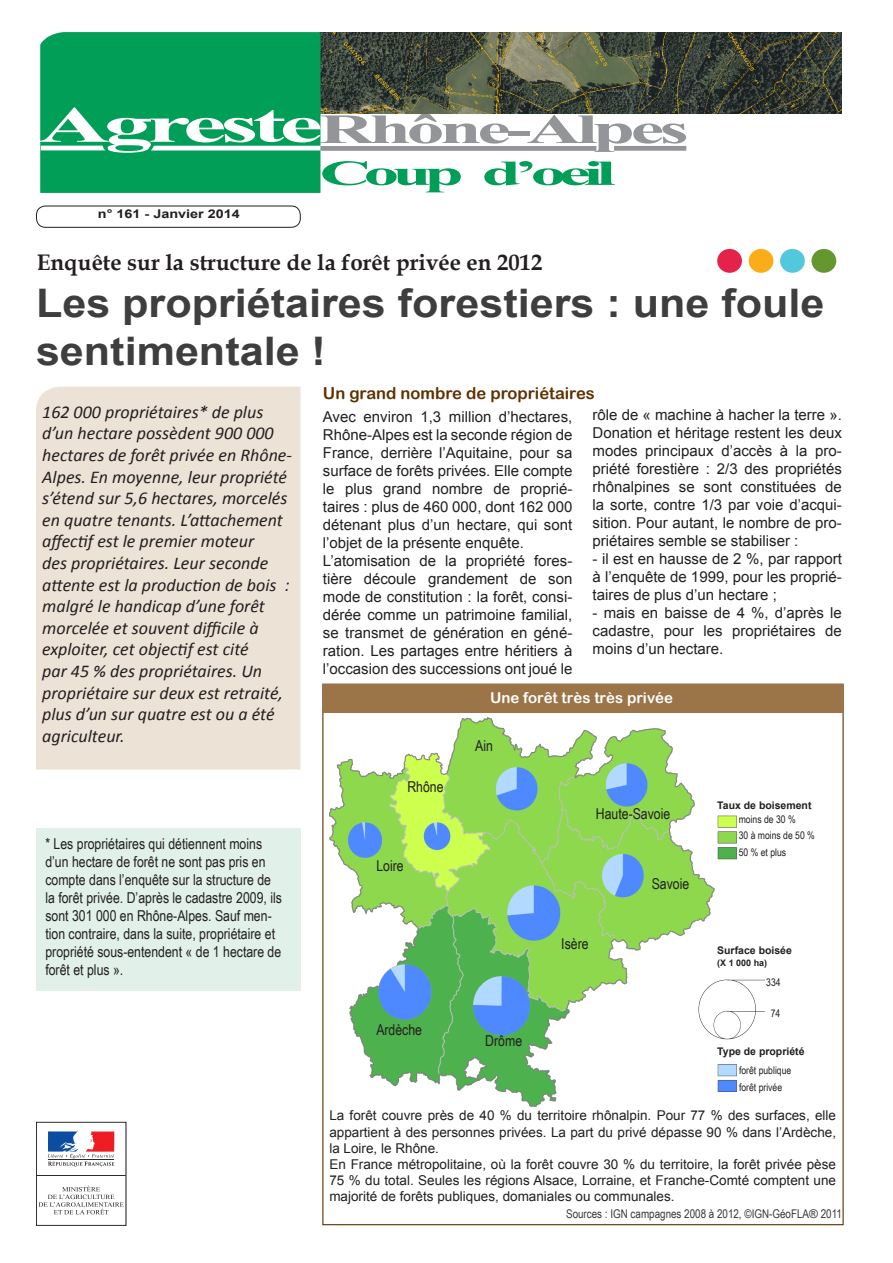
<style>
.page{position:relative;width:893px;height:1263px;background:#fff}
.page>*{position:absolute;margin:0;border:0;box-sizing:border-box;transform-origin:0 0}
.t1{font:700 39.3px "Arial";color:#3e3e3f;scale:1.1 1}
.t2{font:700 22.5px "Book Antiqua";color:#231f20}
.t3{font:italic 18px/21.6px "Calibri";color:#231f20}
.t4{font:16.5px "Arial Rounded MT Bold";color:#5e3100}
.t5{font:15px/18px "Arial";color:#231f20;text-align:justify}
.t6{font:15px/18px "Arial Narrow";color:#231f20}
.t7{font:15px "Arial Rounded MT Bold";color:#fff}
.t8{font:13.5px/16.2px "Arial";color:#231f20;text-align:justify}
.t9{font:12px "Arial Narrow";color:#383839}
.t10{font:700 12px "Arial";color:#231f20;scale:1.2 1}
.t11{font:10.5px "Arial Narrow";color:#231f20}
.t12{font:700 10.5px "Arial";color:#231f20}
.t13{font:700 9px "Arial";color:#231f20}
.s1{font-family:"Arial"}
</style>
<div class="page">
<img style="left:320px;top:32px;width:522px;height:81px">
<div style="left:322px;top:684px;width:522px;height:541px;background:#fff;border:1px solid #5e3100"></div>
<img style="left:330px;top:717px;width:435px;height:389px">
<div style="left:36px;top:206px;width:264px;height:21px;border:1px solid #231f20;border-radius:9px"></div>
<div style="left:717px;top:249px;width:25px;height:24px;background:#e5234a;border-radius:50%"></div>
<div style="left:749px;top:249px;width:24px;height:24px;background:#faad19;border-radius:50%"></div>
<div style="left:780px;top:249px;width:25px;height:24px;background:#53c7db;border-radius:50%"></div>
<div style="left:811px;top:249px;width:25px;height:24px;background:#64982f;border-radius:50%"></div>
<div style="left:36px;top:387px;width:264px;height:382px;background:#ece2d5"></div>
<div style="left:37px;top:828px;width:264px;height:162px;background:#e1f0e8"></div>
<div style="left:36px;top:1122px;width:90px;height:104px;border:1px solid #231f20"></div>
<svg style="left:48px;top:1131px;width:66px;height:35px"></svg>
<hr style="left:36px;top:1175px;width:90px;height:1px;background:#231f20">
<svg style="left:38px;top:1186px;width:86px;height:28px"></svg>
<div style="left:323px;top:684px;width:521px;height:29px;background:#9b7447"></div>
<div style="left:41px;top:32px;width:279px;height:161px;background:#009e57;border:1px solid #009e57"></div>
<svg style="left:40px;top:107px;width:646px;height:85px"></svg>
<div style="left:320px;top:146px;width:276px;height:5px;background:#939598"></div>
<p class="t10" style="left:98px;top:206px;width:120px">n° 161 - Janvier 2014</p>
<p class="t2" style="left:37px;top:247px;width:507px">Enquête sur la structure de la forêt privée en 2012</p>
<p class="t1" style="left:36px;top:277px;width:718px">Les propriétaires forestiers : une foule</p>
<p class="t1" style="left:36px;top:325px;width:265px">sentimentale !</p>
<p class="t3" style="left:42px;top:400px;width:251px">162 000 propriétaires* de plus d’un hectare possèdent 900 000 hectares de forêt privée en Rhône-<br>Alpes. En moyenne, leur propriété s’étend sur 5,6 hectares, morcelés en quatre tenants. L’attachement affectif est le premier moteur<br>des propriétaires. Leur seconde attente est la production de bois : malgré le handicap d’une forêt morcelée et souvent difficile à exploiter, cet objectif est cité<br>par 45 % des propriétaires. Un propriétaire sur deux est retraité, plus d’un sur quatre est ou a été agriculteur.</p>
<p class="t6" style="left:45px;top:834px;width:238px">* Les propriétaires qui détiennent moins d’un hectare de forêt ne sont pas pris en compte dans l’enquête sur la structure de la forêt privée. D’après le cadastre 2009, ils sont 301 000 en Rhône-Alpes. Sauf men&shy;tion contraire, dans la suite, propriétaire et propriété sous-entendent « de 1 hectare de forêt et plus ».</p>
<p class="t4" style="left:323px;top:383px;width:273px">Un grand nombre de propriétaires</p>
<p class="t5" style="left:323px;top:408px;width:251px">Avec environ 1,3 million d’hectares, Rhône-Alpes est la seconde région de France, derrière l’Aquitaine, pour sa surface de forêts privées. Elle compte le plus grand nombre de proprié&shy;taires : plus de 460 000, dont 162 000 détenant plus d’un hectare, qui sont l’objet de la présente enquête.</p>
<p class="t5" style="left:323px;top:552px;width:251px">L’atomisation de la propriété fores&shy;tière découle grandement de son mode de constitution : la forêt, consi&shy;dérée comme un patrimoine familial, se transmet de génération en géné&shy;ration. Les partages entre héritiers à l’occasion des successions ont joué le</p>
<p class="t5" style="left:593px;top:406px;width:251px">rôle de « machine à hacher la terre ».</p>
<p class="t5" style="left:593px;top:424px;width:251px">Donation et héritage restent les deux modes principaux d’accès à la pro&shy;priété forestière : 2/3 des propriétés rhônalpines se sont constituées de la sorte, contre 1/3 par voie d’acqui&shy;sition. Pour autant, le nombre de pro&shy;priétaires semble se stabiliser :</p>
<p class="t5" style="left:593px;top:550px;width:251px">- il est en hausse de 2 %, par rapport à l’enquête de 1999, pour les proprié&shy;taires de plus d’un hectare ;</p>
<p class="t5" style="left:593px;top:604px;width:251px">- mais en baisse de 4 %, d’après le cadastre, pour les propriétaires de moins d’un hectare.</p>
<p class="t7" style="left:490px;top:689px;width:184px">Une forêt très très privée</p>
<p class="t6" style="left:407px;top:777px;width:38px">Rhône</p>
<p class="t6" style="left:376px;top:856px;width:29px">Loire</p>
<p class="t6" style="left:475px;top:736px;width:19px">Ain</p>
<p class="t6" style="left:376px;top:1020px;width:47px">Ardèche</p>
<p class="t6" style="left:485px;top:1031px;width:38px">Drôme</p>
<p class="t6" style="left:596px;top:804px;width:76px">Haute-Savoie</p>
<p class="t6" style="left:561px;top:934px;width:29px">Isère</p>
<p class="t6" style="left:652px;top:874px;width:39px">Savoie</p>
<p class="t12" style="left:717px;top:798px;width:96px">Taux de boisement</p>
<p class="t11" style="left:739px;top:811px;width:58px">moins de 30 %</p>
<p class="t11" style="left:739px;top:828px;width:78px">30 à moins de 50 %</p>
<p class="t11" style="left:739px;top:844px;width:49px">50 % et plus</p>
<p class="t12" style="left:717px;top:943px;width:76px">Surface boisée</p>
<p class="t13" style="left:717px;top:957px;width:52px">(X 1 000 ha)</p>
<p class="t11" style="left:766px;top:974px;width:16px">334</p>
<p class="t11" style="left:771px;top:1006px;width:11px">74</p>
<p class="t12" style="left:717px;top:1044px;width:89px">Type de propriété</p>
<p class="t11" style="left:739px;top:1063px;width:54px">forêt publique</p>
<p class="t11" style="left:739px;top:1079px;width:45px">forêt privée</p>
<p class="t8" style="left:329px;top:1107px;width:508px">La forêt couvre près de 40 % du territoire rhônalpin. Pour 77 % des surfaces, elle appartient à des personnes privées. La part du privé dépasse 90 % dans l’Ardèche, la Loire, le Rhône.</p>
<p class="t8" style="left:329px;top:1156px;width:508px">En France métropolitaine, où la forêt couvre 30 % du territoire, la forêt privée pèse 75 % du total. Seules les régions Alsace, Lorraine, et Franche-Comté comptent une majorité de forêts publiques, domaniales ou communales.</p>
<p class="t9" style="left:566px;top:1204px;width:277px">Sources : IGN campagnes 2008 à 2012, ©IGN-GéoFLA<span class="s1">®</span> 2011</p>
</div>
